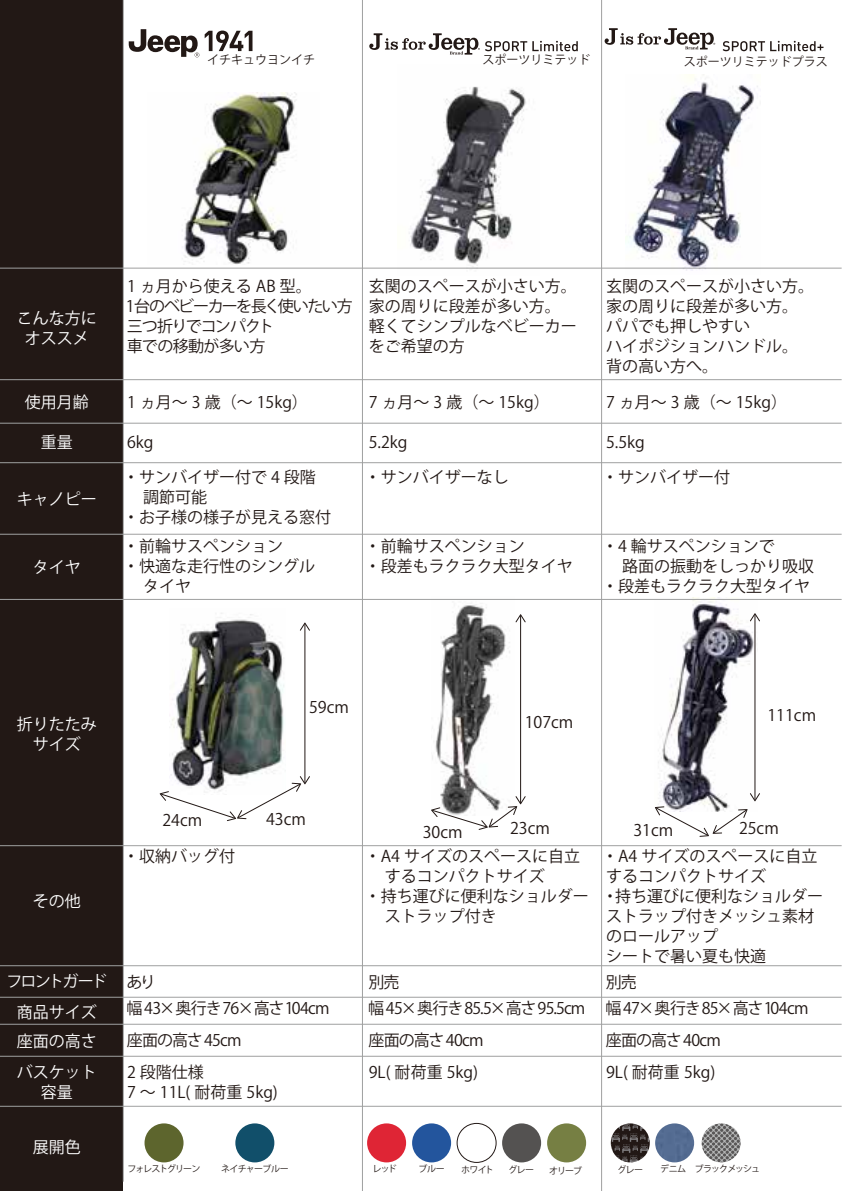
<style>
.page{position:relative;width:842px;height:1191px;background:#fff}
.page>*{position:absolute;margin:0;border:0;box-sizing:border-box;transform-origin:0 0}
.t1{font:16px/20px "Koz Go Pr 6 N";color:#221815}
.t2{font:16px/20px "Koz Go Pr 6 N";letter-spacing:-.05em;color:#221815}
.t3{font:16px/20px "Koz Go Pr 6 N";color:#fff;text-align:center}
.t4{font:16px "Koz Go Pr 6 N";letter-spacing:-.04em;color:#221815}
.t5{font:16px "Koz Go Pr 6 N";letter-spacing:-.035em;color:#221815}
.t6{font:16px "Koz Go Pr 6 N";letter-spacing:-.055em;color:#221815}
.t7{font:16px "Koz Go Pr 6 N";letter-spacing:-.11em;color:#fff}
.t8{font:12px "Koz Go Pr 6 N";color:#221815}
.t9{font:9px "Koz Go Pr 6 N";letter-spacing:-.09em;color:#221815}
.t10{font:9px "Koz Go Pr 6 N";letter-spacing:-.11em;color:#221815}
.s1{color:#221815}
</style>
<div class="page">
<div style="left:0;top:0;width:123px;height:1191px;background:#221815"></div>
<hr style="left:0;top:268px;width:842px;height:1px;background:#9fa0a0">
<hr style="left:362px;top:0;width:1px;height:1191px;background:#9fa0a0">
<img style="left:398px;top:86px;width:141px;height:183px">
<img style="left:626px;top:75px;width:134px;height:196px">
<hr style="left:601px;top:0;width:1px;height:1191px;background:#9fa0a0">
<hr style="left:123px;top:0;width:1px;height:1181px;background:#9fa0a0">
<img style="left:182px;top:93px;width:115px;height:171px">
<img style="left:432px;top:604px;width:78px;height:192px">
<img style="left:658px;top:597px;width:98px;height:196px">
<svg style="left:129px;top:29px;width:70px;height:28px"></svg>
<svg style="left:205px;top:31px;width:47px;height:20px"></svg>
<svg style="left:369px;top:33px;width:209px;height:22px"></svg>
<svg style="left:605px;top:28px;width:110px;height:21px"></svg>
<svg style="left:723px;top:41px;width:100px;height:10px"></svg>
<img style="left:170px;top:613px;width:114px;height:163px">
<hr style="left:0;top:379px;width:842px;height:1px;background:#9fa0a0">
<hr style="left:0;top:423px;width:842px;height:1px;background:#9fa0a0">
<hr style="left:0;top:462px;width:842px;height:1px;background:#9fa0a0">
<hr style="left:0;top:534px;width:842px;height:1px;background:#9fa0a0">
<hr style="left:0;top:599px;width:842px;height:1px;background:#9fa0a0">
<hr style="left:0;top:845px;width:842px;height:1px;background:#9fa0a0">
<hr style="left:0;top:997px;width:842px;height:1px;background:#9fa0a0">
<hr style="left:0;top:1024px;width:842px;height:1px;background:#9fa0a0">
<hr style="left:754px;top:614px;width:1px;height:186px;background:#221815">
<svg style="left:750px;top:613px;width:10px;height:8px"></svg>
<svg style="left:655px;top:793px;width:105px;height:44px"></svg>
<hr style="left:520px;top:615px;width:1px;height:188px;background:#221815">
<svg style="left:516px;top:614px;width:10px;height:8px"></svg>
<svg style="left:431px;top:796px;width:95px;height:34px"></svg>
<hr style="left:304px;top:624px;width:1px;height:159px;background:#221815">
<svg style="left:300px;top:622px;width:10px;height:9px"></svg>
<svg style="left:160px;top:776px;width:150px;height:45px"></svg>
<hr style="left:0;top:1056px;width:842px;height:1px;background:#9fa0a0">
<hr style="left:0;top:1106px;width:842px;height:1px;background:#9fa0a0">
<div style="left:367px;top:1123px;width:39px;height:39px;background:#df2535;border-radius:50%"></div>
<div style="left:412px;top:1123px;width:39px;height:39px;background:#23559d;border-radius:50%"></div>
<div style="left:457px;top:1123px;width:39px;height:39px;border:1px solid #221815;border-radius:50%"></div>
<div style="left:502px;top:1123px;width:39px;height:39px;background:#545251;border-radius:50%"></div>
<div style="left:547px;top:1123px;width:39px;height:39px;background:#767f43;border-radius:50%"></div>
<svg style="left:611px;top:1123px;width:39px;height:39px"></svg>
<img style="left:655px;top:1123px;width:39px;height:39px;border-radius:19px">
<svg style="left:702px;top:1123px;width:39px;height:39px"></svg>
<div style="left:145px;top:1123px;width:39px;height:39px;background:#5d652d;border-radius:50%"></div>
<div style="left:235px;top:1123px;width:39px;height:39px;background:#114f6a;border-radius:50%"></div>
<hr style="left:0;top:965px;width:842px;height:1px;background:#9fa0a0">
<p class="t8" style="left:207px;top:53px;width:110px">イチキュウヨンイチ</p>
<p class="t8" style="left:482px;top:53px;width:109px">スポーツリミテッド</p>
<p class="t8" style="left:684px;top:55px;width:145px">スポーツリミテッドプラス</p>
<p class="t3" style="left:17px;top:309px;width:82px">こんな方にオススメ</p>
<p class="t3" style="left:25px;top:392px;width:66px">使用月齢</p>
<p class="t3" style="left:41px;top:433px;width:34px">重量</p>
<p class="t3" style="left:17px;top:489px;width:82px">キャノピー</p>
<p class="t3" style="left:33px;top:557px;width:50px">タイヤ</p>
<p class="t2" style="left:126px;top:276px;width:228px">1 ヵ月から使える AB 型。<br>1台のベビーカーを長く使いたい方三つ折りでコンパクト<br>車での移動が多い方</p>
<p class="t1" style="left:369px;top:276px;width:209px">玄関のスペースが小さい方。家の周りに段差が多い方。軽くてシンプルなベビーカーをご希望の方</p>
<p class="t1" style="left:606px;top:276px;width:209px">玄関のスペースが小さい方。家の周りに段差が多い方。パパでも押しやすい<br>ハイポジションハンドル。背の高い方へ。</p>
<p class="t1" style="left:127px;top:392px;width:182px">1 ヵ月～ 3 歳（～ 15kg）</p>
<p class="t1" style="left:369px;top:392px;width:182px">7 ヵ月～ 3 歳（～ 15kg）</p>
<p class="t1" style="left:606px;top:392px;width:182px">7 ヵ月～ 3 歳（～ 15kg）</p>
<p class="t1" style="left:127px;top:433px;width:28px">6kg</p>
<p class="t1" style="left:369px;top:433px;width:40px">5.2kg</p>
<p class="t1" style="left:606px;top:433px;width:40px">5.5kg</p>
<p class="t1" style="left:123px;top:468px;width:209px">・サンバイザー付で 4 段階　調節可能<br>・お子様の様子が見える窓付</p>
<p class="t1" style="left:123px;top:536px;width:193px">・前輪サスペンション<br>・快適な走行性のシングル　タイヤ</p>
<p class="t1" style="left:365px;top:536px;width:209px">・前輪サスペンション<br>・段差もラクラク大型タイヤ</p>
<p class="t1" style="left:602px;top:536px;width:213px">・4 輪サスペンションで<br>　路面の振動をしっかり吸収・段差もラクラク大型タイヤ</p>
<p class="t1" style="left:365px;top:468px;width:145px">・サンバイザーなし</p>
<p class="t1" style="left:602px;top:468px;width:129px">・サンバイザー付</p>
<p class="t3" style="left:17px;top:714px;width:82px">折りたたみサイズ</p>
<p class="t3" style="left:33px;top:891px;width:50px">その他</p>
<p class="t1" style="left:309px;top:697px;width:41px">59cm</p>
<p class="t1" style="left:525px;top:712px;width:50px">107cm</p>
<p class="t1" style="left:767px;top:705px;width:50px">111cm</p>
<p class="t1" style="left:162px;top:810px;width:41px">24cm</p>
<p class="t1" style="left:266px;top:809px;width:41px">43cm</p>
<p class="t1" style="left:423px;top:822px;width:41px">30cm</p>
<p class="t1" style="left:510px;top:818px;width:41px">23cm</p>
<p class="t1" style="left:123px;top:847px;width:113px">・収納バッグ付</p>
<p class="t1" style="left:365px;top:847px;width:225px">・A4 サイズのスペースに自立　するコンパクトサイズ<br>・持ち運びに便利なショルダー　ストラップ付き</p>
<p class="t1" style="left:633px;top:820px;width:41px">31cm</p>
<p class="t1" style="left:739px;top:818px;width:41px">25cm</p>
<p class="t1" style="left:602px;top:847px;width:222px">・A4 サイズのスペースに自立するコンパクトサイズ<br>・持ち運びに便利なショルダーストラップ付きメッシュ素材のロールアップ<br>シートで暑い夏も快適</p>
<p class="t7" style="left:6px;top:972px;width:151px">フロントガード <span class="s1">あり</span></p>
<p class="t1" style="left:368px;top:972px;width:33px">別売</p>
<p class="t1" style="left:606px;top:972px;width:33px">別売</p>
<p class="t3" style="left:17px;top:1002px;width:82px">商品サイズ</p>
<p class="t5" style="left:127px;top:999px;width:220px">幅43×奥行き76×高さ104cm　</p>
<p class="t4" style="left:368px;top:999px;width:219px">幅45×奥行き85.5×高さ95.5cm</p>
<p class="t4" style="left:606px;top:999px;width:204px">幅47×奥行き85×高さ104cm</p>
<p class="t3" style="left:17px;top:1031px;width:82px">座面の高さ</p>
<p class="t6" style="left:127px;top:1031px;width:116px">座面の高さ45cm</p>
<p class="t2" style="left:369px;top:1030px;width:116px">座面の高さ40cm</p>
<p class="t2" style="left:606px;top:1030px;width:132px">座面の高さ40cm　</p>
<p class="t3" style="left:17px;top:1062px;width:82px">バスケット容量</p>
<p class="t3" style="left:33px;top:1137px;width:50px">展開色</p>
<p class="t1" style="left:127px;top:1062px;width:152px">2 段階仕様<br>7 ～ 11L( 耐荷重 5kg)</p>
<p class="t1" style="left:369px;top:1062px;width:111px">9L( 耐荷重 5kg)</p>
<p class="t1" style="left:606px;top:1062px;width:111px">9L( 耐荷重 5kg)</p>
<p class="t10" style="left:127px;top:1164px;width:74px">フォレストグリーン</p>
<p class="t9" style="left:221px;top:1163px;width:69px">ネイチャーブルー</p>
<p class="t9" style="left:373px;top:1164px;width:26px">レッド</p>
<p class="t9" style="left:418px;top:1164px;width:28px">ブルー</p>
<p class="t9" style="left:461px;top:1164px;width:34px">ホワイト</p>
<p class="t9" style="left:508px;top:1164px;width:27px">グレー</p>
<p class="t9" style="left:549px;top:1165px;width:35px">オリーブ</p>
<p class="t9" style="left:617px;top:1164px;width:27px">グレー</p>
<p class="t9" style="left:660px;top:1164px;width:102px">デニム ブラックメッシュ</p>
</div>
